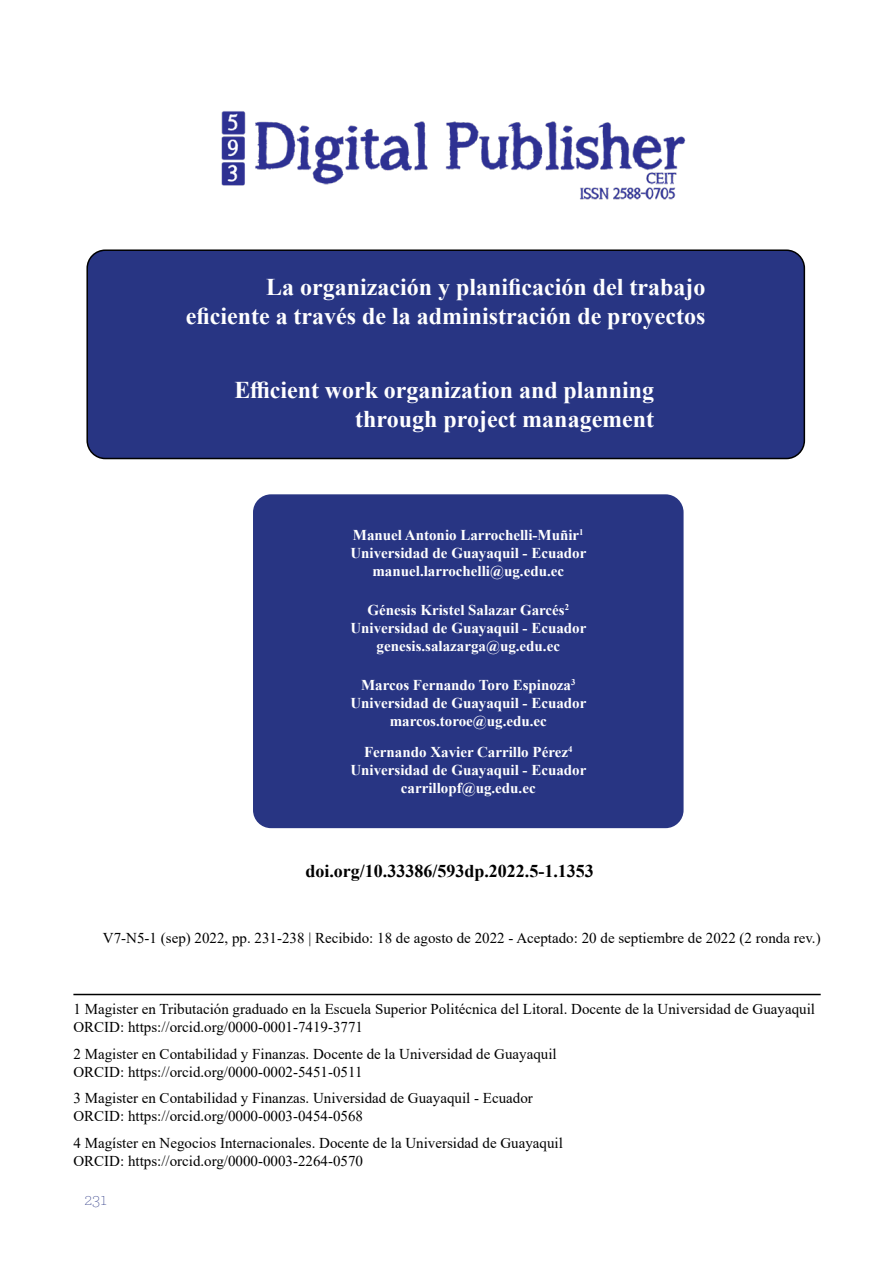
<style>
.page{position:relative;width:893px;height:1263px;background:#fff}
.page>*{position:absolute;margin:0;border:0;box-sizing:border-box;transform-origin:0 0}
.t1{font:700 24px/28.8px "Times New Roman";color:#fff;text-align:right}
.t2{font:700 18px "Times New Roman";color:#000}
.t3{font:200 18px "Archer";color:#283583}
.t4{font:15px/18px "Times New Roman";color:#000}
.t5{font:700 15px/18px "Times New Roman";color:#fff;text-align:center}
</style>
<div class="page">
<div style="left:87px;top:250px;width:717px;height:208px;background:#283583;border-radius:18px"></div>
<div style="left:86px;top:249px;width:719px;height:210px;border:2px solid #000;border-radius:18px"></div>
<img style="left:221px;top:111px;width:465px;height:89px">
<div style="left:253px;top:494px;width:431px;height:334px;background:#283583;border-radius:18px"></div>
<hr style="left:73px;top:994px;width:748px;height:1px;background:#000">
<h1 class="t1" style="left:186px;top:272px;width:521px">La organización y planificación del trabajo eficiente a través de la administración de proyectos</h1>
<h1 class="t1" style="left:235px;top:375px;width:421px">Efficient work organization and planning through project management</h1>
<p class="t5" style="left:350px;top:525px;width:237px">Manuel Antonio Larrochelli-Muñir<sup>1<br></sup>Universidad de Guayaquil - Ecuador manuel.larrochelli@ug.edu.ec</p>
<p class="t5" style="left:350px;top:600px;width:237px">Génesis Kristel Salazar Garcés<sup>2<br></sup>Universidad de Guayaquil - Ecuador genesis.salazarga@ug.edu.ec</p>
<p class="t5" style="left:350px;top:676px;width:237px">Marcos Fernando Toro Espinoza<sup>3<br></sup>Universidad de Guayaquil - Ecuador marcos.toroe@ug.edu.ec</p>
<p class="t5" style="left:350px;top:742px;width:237px">Fernando Xavier Carrillo Pérez<sup>4<br></sup>Universidad de Guayaquil - Ecuador carrillopf@ug.edu.ec</p>
<p class="t2" style="left:305px;top:858px;width:290px">doi.org/10.33386/593dp.2022.5-1.1353</p>
<p class="t4" style="left:103px;top:929px;width:719px">V7-N5-1 (sep) 2022, pp. 231-238 | Recibido: 18 de agosto de 2022 - Aceptado: 20 de septiembre de 2022 (2 ronda rev.)</p>
<p class="t4" style="left:73px;top:999px;width:743px">1 Magister en Tributación graduado en la Escuela Superior Politécnica del Litoral. Docente de la Universidad de Guayaquil<br>ORCID: https://orcid.org/0000-0001-7419-3771</p>
<p class="t4" style="left:73px;top:1044px;width:485px">2 Magister en Contabilidad y Finanzas. Docente de la Universidad de Guayaquil<br>ORCID: https://orcid.org/0000-0002-5451-0511</p>
<p class="t4" style="left:73px;top:1088px;width:461px">3 Magister en Contabilidad y Finanzas. Universidad de Guayaquil - Ecuador<br>ORCID: https://orcid.org/0000-0003-0454-0568</p>
<p class="t4" style="left:73px;top:1133px;width:491px">4 Magíster en Negocios Internacionales. Docente de la Universidad de Guayaquil<br>ORCID: https://orcid.org/0000-0003-2264-0570</p>
<p class="t3" style="left:84px;top:1188px;width:24px">231</p>
</div>
